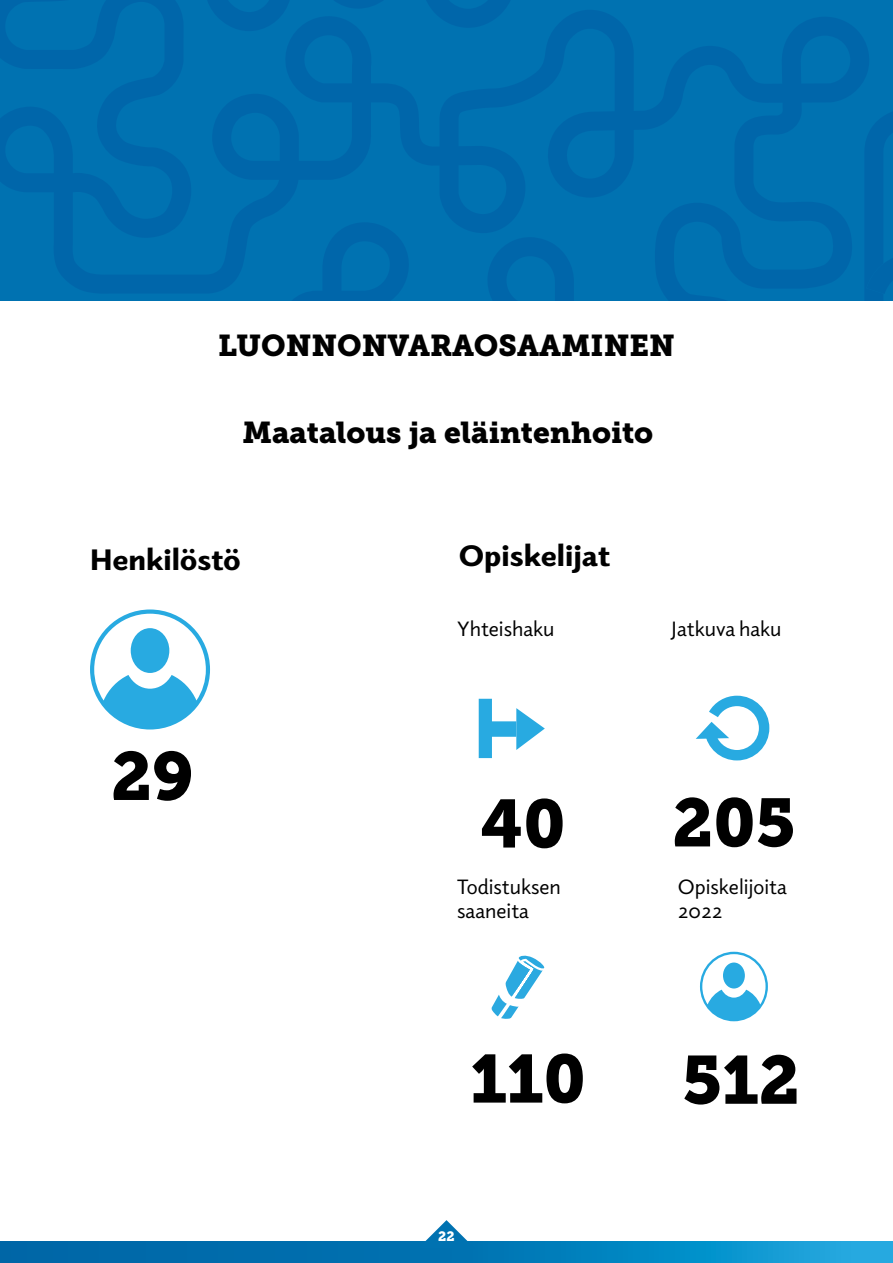
<style>
.page{position:relative;width:893px;height:1263px;background:#fff}
.page>*{position:absolute;margin:0;border:0;box-sizing:border-box;transform-origin:0 0}
.Infograafi_isot_luvu{font:67.5px "Museo Slab 900";color:#000}
.Isot_luvut{font:67.5px "Museo Slab 900";color:#000}
.Infograafi_yläotsikk{font:30px "Museo Slab 900";color:#000}
.Infograafi_otsikko_h{font:900 30px "Elido";color:#000}
.Infograafi_leipäteks{font:21px/24.2px "Elido";color:#000}
.t1{font:13.5px "Museo Slab 900";color:#fff}
</style>
<div class="page">
<svg style="left:0;top:1241px;width:893px;height:22px;background:#057cb9"></svg>
<svg style="left:418px;top:1220px;width:57px;height:28px"></svg>
<svg style="left:1px;top:0;width:892px;height:218px;background:#006eae"></svg>
<svg style="left:1px;top:218px;width:892px;height:82px;background:#006eae"></svg>
<svg style="left:90px;top:609px;width:120px;height:120px"></svg>
<div style="left:131px;top:628px;width:38px;height:45px;background:#28aae1;border-radius:50%"></div>
<div style="left:487px;top:720px;width:29px;height:18px;background:#28aae1"></div>
<div style="left:480px;top:699px;width:11px;height:59px;background:#28aae1"></div>
<svg style="left:516px;top:708px;width:29px;height:42px"></svg>
<svg style="left:696px;top:695px;width:74px;height:66px"></svg>
<svg style="left:491px;top:955px;width:54px;height:64px"></svg>
<svg style="left:700px;top:952px;width:68px;height:69px"></svg>
<div style="left:723px;top:962px;width:22px;height:26px;background:#28aae1;border-radius:50%"></div>
<h2 class="Infograafi_yläotsikk" style="left:218px;top:328px;width:458px">LUONNONVARAOSAAMINEN</h2>
<h2 class="Infograafi_yläotsikk" style="left:242px;top:415px;width:412px">Maatalous ja eläintenhoito</h2>
<h3 class="Infograafi_otsikko_h" style="left:90px;top:540px;width:152px">Henkilöstö</h3>
<p class="Isot_luvut" style="left:111px;top:737px;width:84px">29</p>
<h3 class="Infograafi_otsikko_h" style="left:459px;top:535px;width:153px">Opiskelijat</h3>
<p class="Infograafi_leipäteks" style="left:457px;top:616px;width:99px">Yhteishaku</p>
<p class="Infograafi_leipäteks" style="left:671px;top:616px;width:112px">Jatkuva haku</p>
<p class="Infograafi_isot_luvu" style="left:481px;top:785px;width:87px">40</p>
<p class="Infograafi_leipäteks" style="left:457px;top:873px;width:105px">Todistuksen saaneita</p>
<p class="Infograafi_isot_luvu" style="left:470px;top:1040px;width:117px">110</p>
<p class="t1" style="left:438px;top:1228px;width:18px">22</p>
<p class="Infograafi_isot_luvu" style="left:672px;top:784px;width:125px">205</p>
<p class="Infograafi_leipäteks" style="left:678px;top:873px;width:111px">Opiskelijoita<br>2022</p>
<p class="Infograafi_isot_luvu" style="left:682px;top:1041px;width:119px">512</p>
</div>
